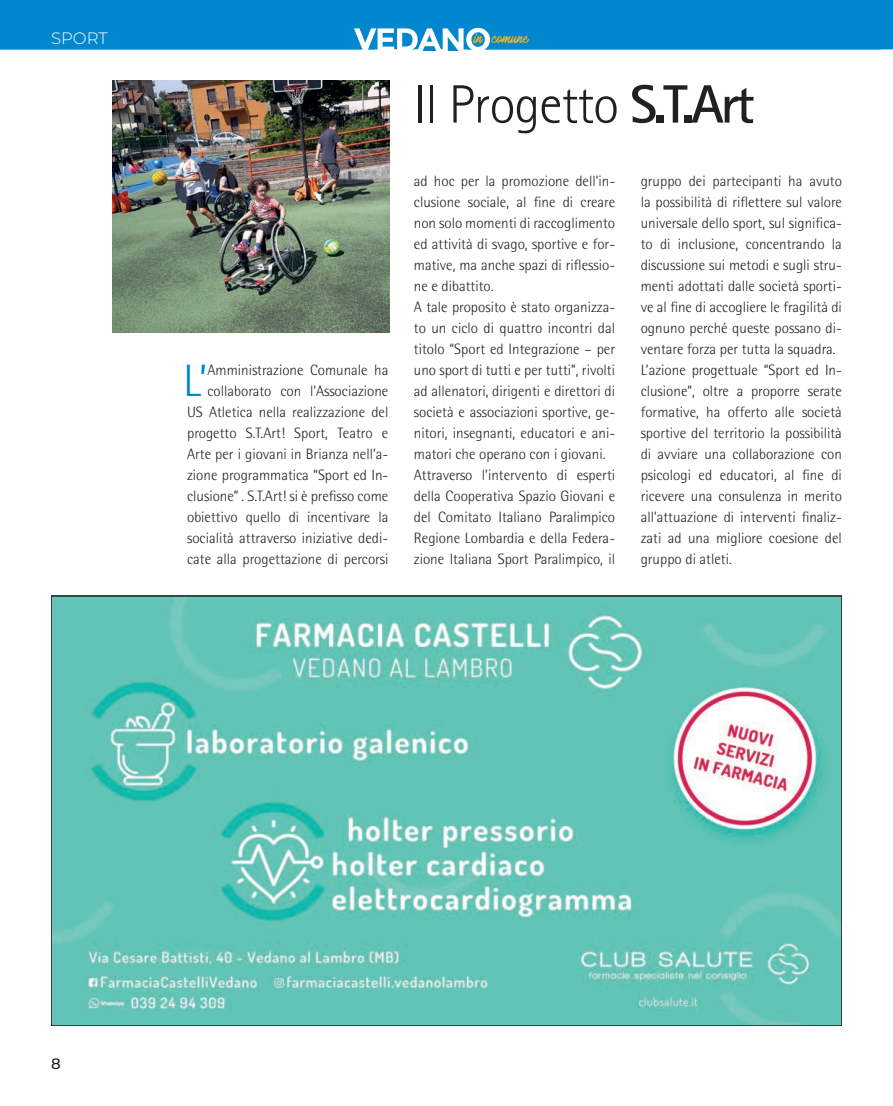
<style>
.page{position:relative;width:893px;height:1106px;background:#fff}
.page>*{position:absolute;margin:0;border:0;box-sizing:border-box;transform-origin:0 0}
.t1{font:300 54px "Rotis Sans Serif Std";letter-spacing:-.02em;color:#231f20}
.t2{font:300 45.45px "Rotis Semi Sans Std";color:#0087cd}
.t3{font:300 16.5px "Montserrat";color:#fff}
.t4{font:300 15px/21px "Rotis Semi Sans Std";color:#231f20}
.t5{font:500 15px "Montserrat";color:#231f20}
.t6{font:12.75px "Mark My Words";color:#fbb416}
.s1{font-weight:700}
</style>
<div class="page">
<div style="left:0;top:0;width:893px;height:50px;background:#0087cd"></div>
<svg style="left:0;top:28px;width:893px;height:23px"></svg>
<img style="left:54px;top:599px;width:785px;height:424px">
<div style="left:51px;top:596px;width:791px;height:430px;border:2px solid #231f20"></div>
<img style="left:112px;top:81px;width:277px;height:252px">
<p class="t3" style="left:51px;top:27px;width:58px">SPORT</p>
<p class="t4" style="left:187px;top:359px;width:203px;text-align:right">Amministrazione Comunale ha collaborato con l’Associazione<br>US Atletica nella realizzazione del progetto S.T.Art! Sport, Teatro e Arte per i giovani in Brianza nell’a&shy;zione programmatica “Sport ed In&shy;clusione” . S.T.Art! si è prefisso come obiettivo quello di incentivare la socialità attraverso iniziative dedi&shy;cate alla progettazione di percorsi</p>
<h2 class="t2" style="left:183px;top:354px;width:26px">L’</h2>
<p class="t6" style="left:474px;top:31px;width:56px">in comune</p>
<h1 class="t1" style="left:414px;top:73px;width:342px">Il Progetto <span class="s1">S.T.Art</span></h1>
<p class="t4" style="left:414px;top:170px;width:203px">ad hoc per la promozione dell’in&shy;clusione sociale, al fine di creare non solo momenti di raccoglimento ed attività di svago, sportive e for&shy;mative, ma anche spazi di riflessio&shy;ne e dibattito.<br>A tale proposito è stato organizza&shy;to un ciclo di quattro incontri dal titolo “Sport ed Integrazione – per uno sport di tutti e per tutti”, rivolti ad allenatori, dirigenti e direttori di società e associazioni sportive, ge&shy;nitori, insegnanti, educatori e ani&shy;matori che operano con i giovani.<br>Attraverso l’intervento di esperti della Cooperativa Spazio Giovani e del Comitato Italiano Paralimpico Regione Lombardia e della Federa&shy;zione Italiana Sport Paralimpico, il</p>
<p class="t4" style="left:641px;top:170px;width:203px">gruppo dei partecipanti ha avuto la possibilità di riflettere sul valore universale dello sport, sul significa&shy;to di inclusione, concentrando la discussione sui metodi e sugli stru&shy;menti adottati dalle società sporti&shy;ve al fine di accogliere le fragilità di ognuno perché queste possano di&shy;ventare forza per tutta la squadra.<br>L’azione progettuale “Sport ed In&shy;clusione”, oltre a proporre serate formative, ha offerto alle società sportive del territorio la possibilità di avviare una collaborazione con psicologi ed educatori, al fine di ricevere una consulenza in merito all’attuazione di interventi finaliz&shy;zati ad una migliore coesione del gruppo di atleti.</p>
<p class="t5" style="left:51px;top:1053px;width:11px">8</p>
</div>
